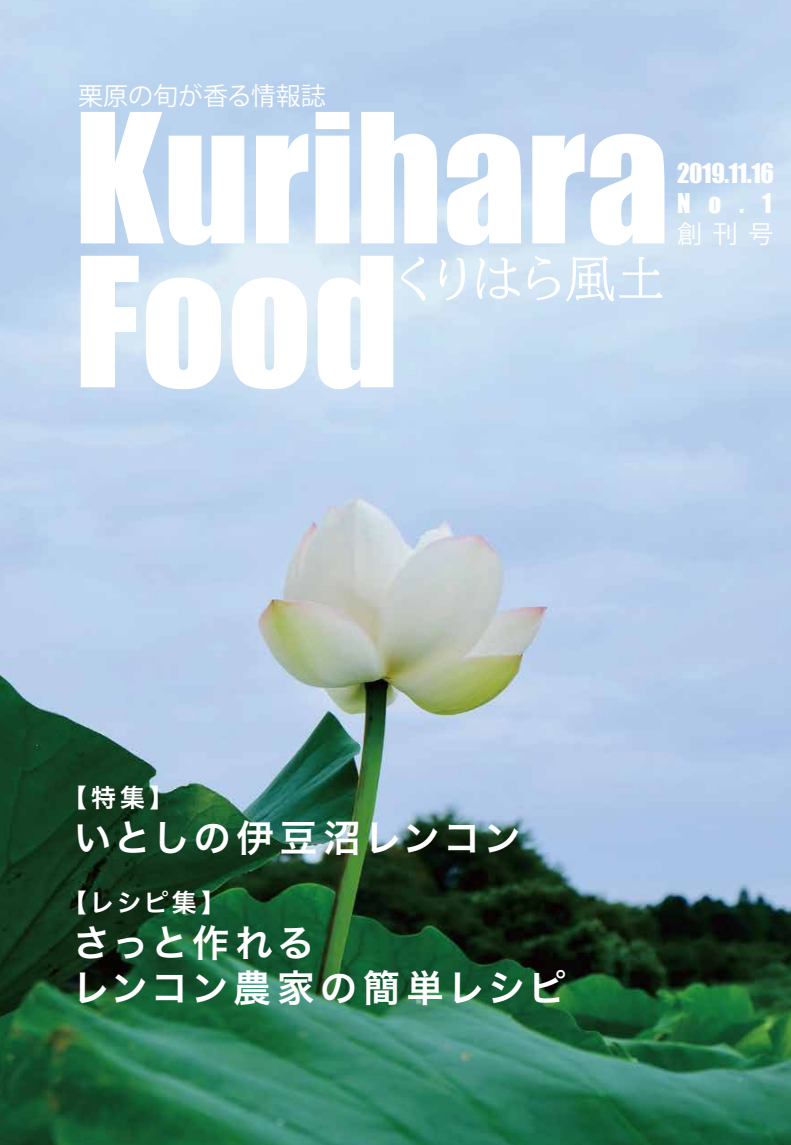
<style>
.page{position:relative;width:791px;height:1145px;background:#fff}
.page>*{position:absolute;margin:0;border:0;box-sizing:border-box;transform-origin:0 0}
.t1{font:166.25px/143.8px "Impact";color:#fff}
.t2{font:500 50px "TBUD Min Std";letter-spacing:-.08em;color:#fff}
.t3{font:37.5px/45px "Hira Kaku Pro N W6";letter-spacing:.095em;color:#fff}
.t4{font:25px/30px "Impact";letter-spacing:-.015em;color:#fff}
.t5{font:25px "Koz Go Pr 6 N";color:#fff}
.t6{font:25px "Hira Kaku Pro N W6";letter-spacing:.11em;color:#fff}
</style>
<div class="page">
<img style="left:0;top:0;width:790px;height:1144px">
<p class="t5" style="left:78px;top:81px;width:249px">栗原の旬が香る情報誌</p>
<h1 class="t1" style="left:74px;top:102px;width:597px">Kurihara<br>Food</h1>
<h2 class="t2" style="left:390px;top:239px;width:277px">くりはら風土</h2>
<p class="t4" style="left:676px;top:157px;width:99px">2019.11.16<br>No.1</p>
<p class="t5" style="left:676px;top:219px;width:98px">創刊号</p>
<p class="t6" style="left:62px;top:774px;width:114px">【特集】</p>
<p class="t3" style="left:74px;top:813px;width:449px">いとしの伊豆沼レンコン</p>
<p class="t6" style="left:62px;top:879px;width:165px">【レシピ集】</p>
<p class="t3" style="left:72px;top:918px;width:494px">さっと作れる<br>レンコン農家の簡単レシピ</p>
</div>
